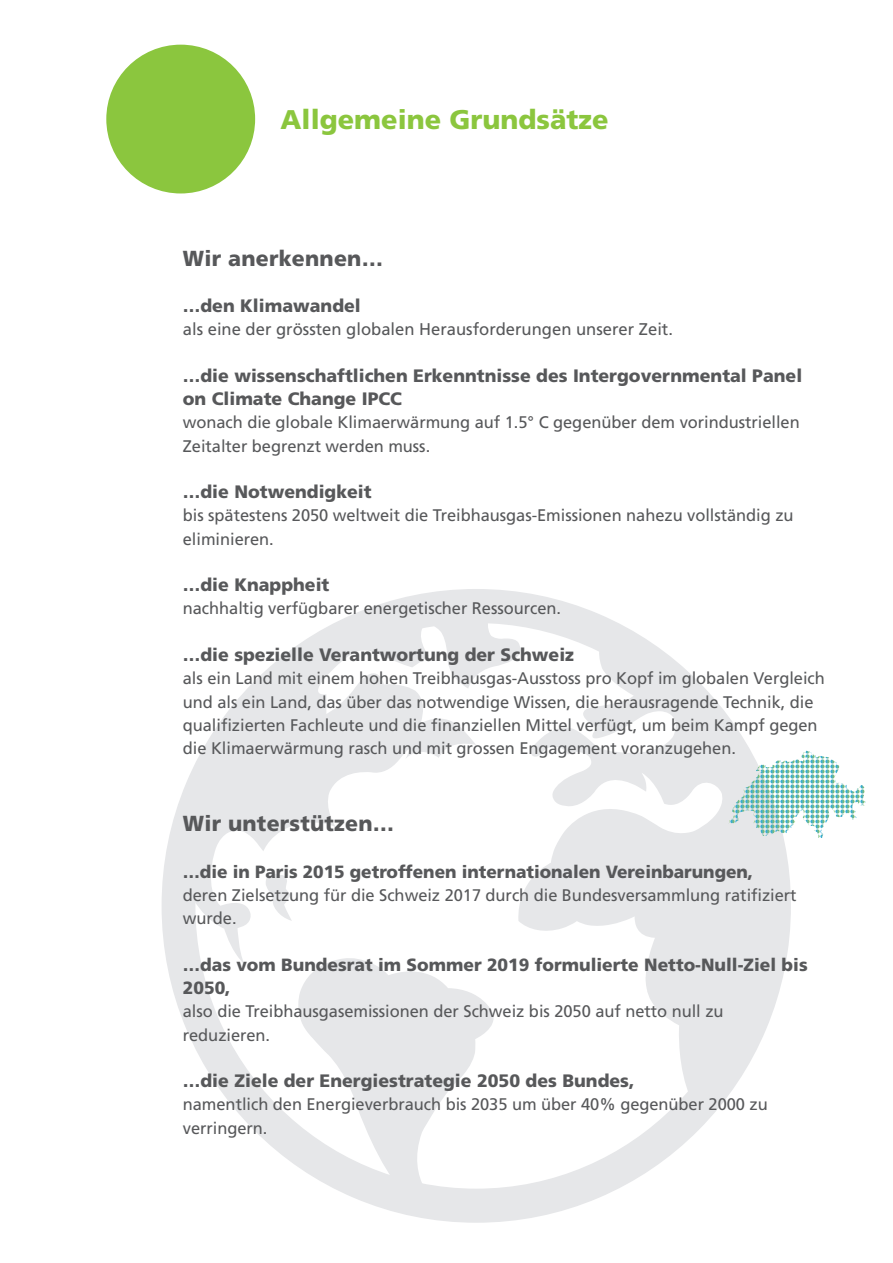
<style>
.page{position:relative;width:893px;height:1263px;background:#fff}
.page>*{position:absolute;margin:0;border:0;box-sizing:border-box;transform-origin:0 0}
.t1{font:900 27px "Frutiger";color:#8bc63e}
.t2{font:900 21.75px "Frutiger";letter-spacing:.01em;color:#57585a}
.t3{font:900 18px/23.2px "Frutiger";color:#57585a}
.t4{font:900 17.7px/23.2px "Frutiger";color:#57585a}
.t5{font:16.95px "Frutiger";color:#57585a}
.t6{font:16.8px/23.2px "Frutiger";letter-spacing:-.005em;color:#57585a}
</style>
<div class="page">
<svg style="left:162px;top:589px;width:629px;height:634px"></svg>
<svg style="left:296px;top:966px;width:203px;height:241px;fill:#e6e7e9"></svg>
<svg style="left:516px;top:626px;width:264px;height:484px;fill:#ecedef"></svg>
<svg style="left:181px;top:614px;width:340px;height:352px"></svg>
<div style="left:106px;top:45px;width:149px;height:148px;background:#8bc63e;border-radius:50%"></div>
<svg style="left:729px;top:751px;width:137px;height:87px"></svg>
<h1 class="t1" style="left:281px;top:104px;width:329px">Allgemeine Grundsätze</h1>
<p class="t2" style="left:183px;top:245px;width:202px">Wir anerkennen…</p>
<p class="t3" style="left:183px;top:294px;width:179px">…den Klimawandel</p>
<p class="t5" style="left:183px;top:320px;width:492px">als eine der grössten globalen Herausforderungen unserer Zeit.</p>
<p class="t3" style="left:183px;top:364px;width:621px">…die wissenschaftlichen Erkenntnisse des Intergovernmental Panel on Climate Change IPCC</p>
<p class="t6" style="left:183px;top:411px;width:618px">wonach die globale Klimaerwärmung auf 1.5° C gegenüber dem vorindustriellen<br>Zeitalter begrenzt werden muss.</p>
<p class="t3" style="left:183px;top:480px;width:190px">…die Notwendigkeit</p>
<p class="t6" style="left:183px;top:504px;width:612px">bis spätestens 2050 weltweit die Treibhausgas-Emissionen nahezu vollständig zu eliminieren.</p>
<p class="t3" style="left:183px;top:573px;width:148px">…die Knappheit</p>
<p class="t6" style="left:183px;top:597px;width:380px">nachhaltig verfügbarer energetischer Ressourcen.</p>
<p class="t3" style="left:183px;top:643px;width:393px">…die spezielle Verantwortung der Schweiz</p>
<p class="t6" style="left:183px;top:667px;width:643px">als ein Land mit einem hohen Treibhausgas-Ausstoss pro Kopf im globalen Vergleich und als ein Land, das über das notwendige Wissen, die herausragende Technik, die qualifizierten Fachleute und die finanziellen Mittel verfügt, um beim Kampf gegen die Klimaerwärmung rasch und mit grossen Engagement voranzugehen.</p>
<p class="t2" style="left:183px;top:810px;width:213px">Wir unterstützen…</p>
<p class="t4" style="left:183px;top:860px;width:572px">…die in Paris 2015 getroffenen internationalen Vereinbarungen,</p>
<p class="t6" style="left:183px;top:883px;width:615px">deren Zielsetzung für die Schweiz 2017 durch die Bundesversammlung ratifiziert wurde.</p>
<p class="t4" style="left:183px;top:953px;width:626px">…das vom Bundesrat im Sommer 2019 formulierte Netto-Null-Ziel bis<br>2050,</p>
<p class="t6" style="left:183px;top:1000px;width:542px">also die Treibhausgasemissionen der Schweiz bis 2050 auf netto null zu reduzieren.</p>
<p class="t3" style="left:183px;top:1069px;width:453px">…die Ziele der Energiestrategie 2050 des Bundes,</p>
<p class="t6" style="left:183px;top:1093px;width:586px">namentlich den Energieverbrauch bis 2035 um über 40% gegenüber 2000 zu verringern.</p>
</div>
